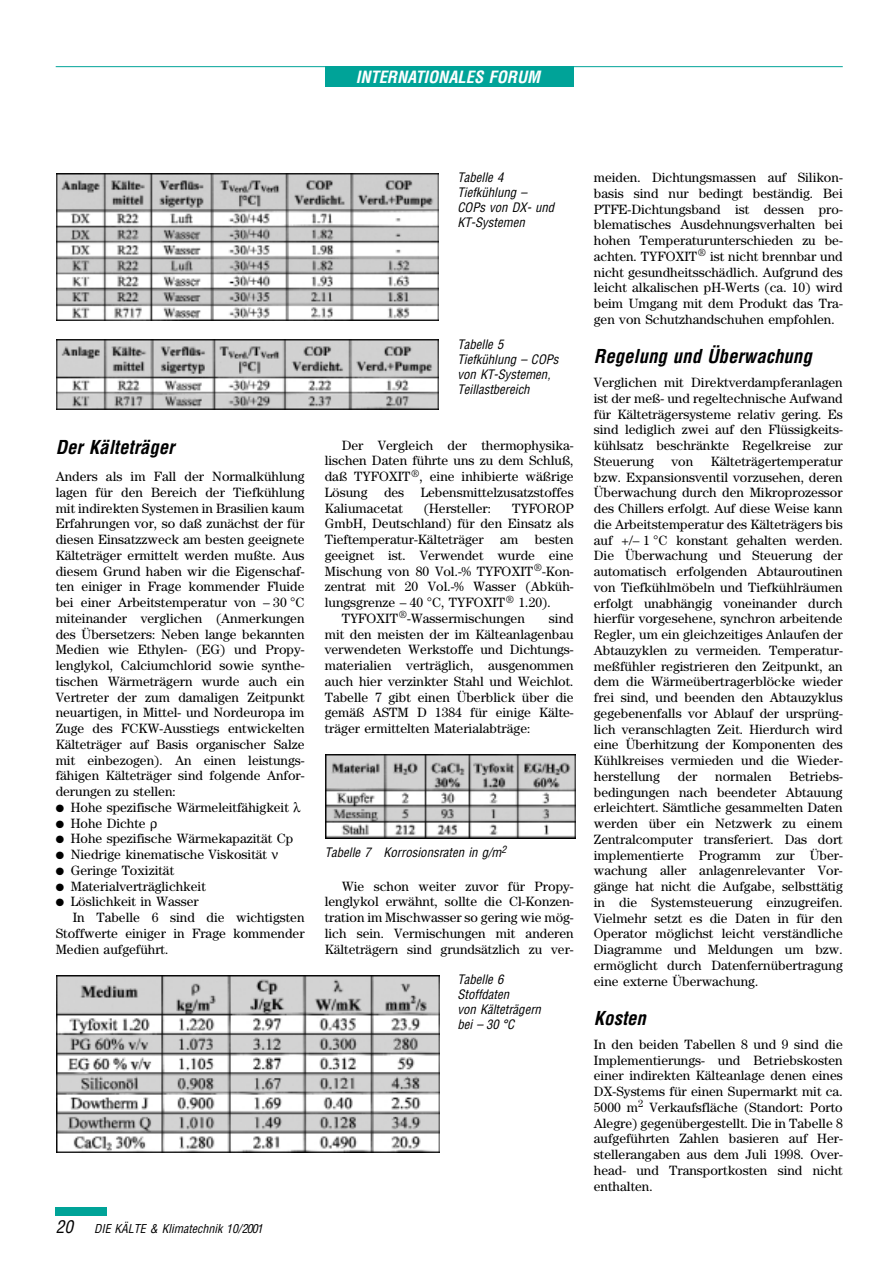
<style>
.page{position:relative;width:893px;height:1263px;background:#fff}
.page>*{position:absolute;margin:0;border:0;box-sizing:border-box;transform-origin:0 0}
.t1{font:italic 700 condensed 18.75px "Helvetica";color:#000}
.t2{font:italic 700 condensed 16.5px "Helvetica";color:#fff}
.t3{font:13.5px/15.8px "Century";color:#000;text-align:justify}
.t4{font:italic condensed 12.75px/15px "Helvetica";color:#000}
.t5{font:italic condensed 12px "Helvetica";color:#000}
.s1{font-size:17.25px}
</style>
<div class="page">
<div style="left:56px;top:1208px;width:51px;height:8px;background:#00a398"></div>
<div style="left:325px;top:67px;width:248px;height:20px;background:#00a398"></div>
<hr style="left:56px;top:66px;width:786px;height:1px;background:#00a398">
<img style="left:56px;top:173px;width:383px;height:147px">
<img style="left:56px;top:340px;width:383px;height:70px">
<img style="left:56px;top:975px;width:383px;height:178px">
<img style="left:325px;top:754px;width:250px;height:85px">
<p class="t2" style="left:356px;top:71px;width:186px">INTERNATIONALES FORUM</p>
<p class="t4" style="left:457px;top:171px;width:98px">Tabelle 4<br>Tiefkühlung –<br>COPs von DX- und<br>KT-Systemen</p>
<h1 class="t1" style="left:56px;top:440px;width:120px">Der Kälteträger</h1>
<p class="t3" style="left:56px;top:470px;width:250px">Anders als im Fall der Normalkühlung lagen für den Bereich der Tiefkühlung mit indirekten Systemen in Brasilien kaum Erfahrungen vor, so daß zunächst der für diesen Einsatzzweck am besten geeignete Kälteträger ermittelt werden mußte. Aus diesem Grund haben wir die Eigenschaf&shy;ten einiger in Frage kommender Fluide bei einer Arbeitstemperatur von – 30 °C miteinander verglichen (Anmerkungen des Übersetzers: Neben lange bekannten Medien wie Ethylen- (EG) und Propy&shy;lenglykol, Calciumchlorid sowie synthe&shy;tischen Wärmeträgern wurde auch ein Vertreter der zum damaligen Zeitpunkt neuartigen, in Mittel- und Nordeuropa im Zuge des FCKW-Ausstiegs entwickelten Kälteträger auf Basis organischer Salze mit einbezogen). An einen leistungs&shy;fähigen Kälteträger sind folgende Anfor&shy;derungen zu stellen:</p>
<p class="t3" style="left:56px;top:800px;width:235px">● Hohe spezifische Wärmeleitfähigkeit</p>
<p class="t3" style="left:56px;top:816px;width:91px">● Hohe Dichte</p>
<p class="t3" style="left:56px;top:832px;width:239px">● Hohe spezifische Wärmekapazität Cp</p>
<p class="t3" style="left:56px;top:848px;width:213px">● Niedrige kinematische Viskosität</p>
<p class="t3" style="left:56px;top:863px;width:120px">● Geringe Toxizität</p>
<p class="t3" style="left:56px;top:879px;width:152px">● Materialverträglichkeit</p>
<p class="t3" style="left:56px;top:895px;width:145px">● Löslichkeit in Wasser</p>
<p class="t3" style="left:73px;top:911px;width:233px">In Tabelle 6 sind die wichtigsten</p>
<p class="t3" style="left:56px;top:926px;width:250px">Stoffwerte einiger in Frage kommender</p>
<p class="t3" style="left:56px;top:942px;width:114px">Medien aufgeführt.</p>
<p class="t4" style="left:457px;top:338px;width:103px">Tabelle 5<br>Tiefkühlung – COPs von KT-Systemen,<br>Teillastbereich</p>
<p class="t3" style="left:325px;top:438px;width:250px;text-indent:17px">Der Vergleich der thermophysika&shy;lischen Daten führte uns zu dem Schluß, daß TYFOXIT<sup>®</sup>, eine inhibierte wäßrige Lösung des Lebensmittelzusatzstoffes Kaliumacetat</p>
<p class="t3" style="left:424px;top:501px;width:69px">(Hersteller:</p>
<p class="t3" style="left:512px;top:501px;width:63px">TYFOROP</p>
<p class="t3" style="left:325px;top:517px;width:250px">GmbH, Deutschland) für den Einsatz als</p>
<p class="t3" style="left:325px;top:533px;width:250px">Tieftemperatur-Kälteträger am besten</p>
<p class="t3" style="left:325px;top:548px;width:250px">geeignet ist. Verwendet wurde eine</p>
<p class="t3" style="left:325px;top:564px;width:250px">Mischung von 80 Vol.-% TYFOXIT<sup>®</sup>-Kon-</p>
<p class="t3" style="left:325px;top:580px;width:250px">zentrat mit 20 Vol.-% Wasser (Abküh-</p>
<p class="t3" style="left:325px;top:596px;width:227px">lungsgrenze – 40 °C, TYFOXIT<sup>®</sup> 1.20).</p>
<p class="t3" style="left:342px;top:611px;width:184px">TYFOXIT<sup>®</sup>-Wassermischungen</p>
<p class="t3" style="left:325px;top:611px;width:250px;text-indent:224px">sind mit den meisten der im Kälteanlagenbau verwendeten Werkstoffe und Dichtungs&shy;materialien verträglich, ausgenommen auch hier verzinkter Stahl und Weichlot.<br>Tabelle 7 gibt einen Überblick über die gemäß ASTM D 1384 für einige Kälte&shy;träger ermittelten Materialabträge:</p>
<p class="t4" style="left:325px;top:846px;width:183px">Tabelle 7 Korrosionsraten in g/m<sup>2</sup></p>
<p class="t3" style="left:325px;top:879px;width:250px;text-indent:17px">Wie schon weiter zuvor für Propy&shy;lenglykol erwähnt, sollte die Cl-Konzen&shy;tration im Mischwasser so gering wie mög&shy;lich sein. Vermischungen mit anderen Kälteträgern sind grundsätzlich zu ver-</p>
<p class="t4" style="left:457px;top:973px;width:85px">Tabelle 6<br>Stoffdaten<br>von Kälteträgern bei – 30 °C</p>
<p class="t5" style="left:56px;top:1224px;width:209px"><span class="s1">20</span> DIE KÄLTE &amp; Klimatechnik 10/2001</p>
<p class="t3" style="left:594px;top:171px;width:250px">meiden. Dichtungsmassen auf Silikon&shy;basis sind nur bedingt beständig. Bei PTFE-Dichtungsband ist dessen pro&shy;blematisches Ausdehnungsverhalten bei hohen Temperaturunterschieden zu be&shy;achten. TYFOXIT<sup>®</sup> ist nicht brennbar und nicht gesundheitsschädlich. Aufgrund des leicht alkalischen pH-Werts (ca. 10) wird beim Umgang mit dem Produkt das Tra&shy;gen von Schutzhandschuhen empfohlen.</p>
<h1 class="t1" style="left:594px;top:349px;width:219px">Regelung und Überwachung</h1>
<p class="t3" style="left:594px;top:376px;width:250px">Verglichen mit Direktverdampferanlagen ist der meß- und regeltechnische Aufwand für Kälteträgersysteme relativ gering. Es sind lediglich zwei auf den Flüssigkeits&shy;kühlsatz beschränkte Regelkreise zur Steuerung</p>
<p class="t3" style="left:594px;top:455px;width:250px;text-indent:117px">Kälteträgertemperatur bzw. Expansionsventil vorzusehen, deren Überwachung durch den Mikroprozessor des Chillers erfolgt. Auf diese Weise kann die Arbeitstemperatur des Kälteträgers bis auf +/– 1 °C konstant gehalten werden.<br>Die Überwachung und Steuerung der automatisch erfolgenden Abtauroutinen von Tiefkühlmöbeln und Tiefkühlräumen erfolgt unabhängig voneinander durch hierfür vorgesehene, synchron arbeitende Regler, um ein gleichzeitiges Anlaufen der Abtauzyklen zu vermeiden. Temperatur&shy;meßfühler registrieren den Zeitpunkt, an dem die Wärmeübertragerblöcke wieder frei sind, und beenden den Abtauzyklus gegebenenfalls vor Ablauf der ursprüng&shy;lich veranschlagten Zeit. Hierdurch wird eine Überhitzung der Komponenten des Kühlkreises vermieden und die Wieder&shy;herstellung</p>
<p class="t3" style="left:671px;top:455px;width:23px">von</p>
<p class="t3" style="left:594px;top:770px;width:250px;text-indent:195px">Betriebs&shy;bedingungen nach beendeter Abtauung erleichtert. Sämtliche gesammelten Daten werden über ein Netzwerk zu einem Zentralcomputer transferiert. Das dort implementierte Programm zur Über&shy;wachung aller anlagenrelevanter Vor&shy;gänge hat nicht die Aufgabe, selbsttätig in die Systemsteuerung einzugreifen.<br>Vielmehr setzt es die Daten in für den Operator möglichst leicht verständliche Diagramme und Meldungen um bzw. ermöglicht durch Datenfernübertragung eine externe Überwachung.</p>
<h1 class="t1" style="left:594px;top:1011px;width:54px">Kosten</h1>
<p class="t3" style="left:594px;top:1038px;width:250px">In den beiden Tabellen 8 und 9 sind die Implementierungs- und Betriebskosten einer indirekten Kälteanlage denen eines DX-Systems für einen Supermarkt mit ca.<br>5000 m<sup>2</sup> Verkaufsfläche (Standort: Porto Alegre) gegenübergestellt. Die in Tabelle 8 aufgeführten Zahlen basieren auf Her&shy;stellerangaben aus dem Juli 1998. Over&shy;head- und Transportkosten sind nicht enthalten.</p>
<p class="t3" style="left:677px;top:770px;width:21px">der</p>
<p class="t3" style="left:715px;top:770px;width:58px">normalen</p>
</div>
